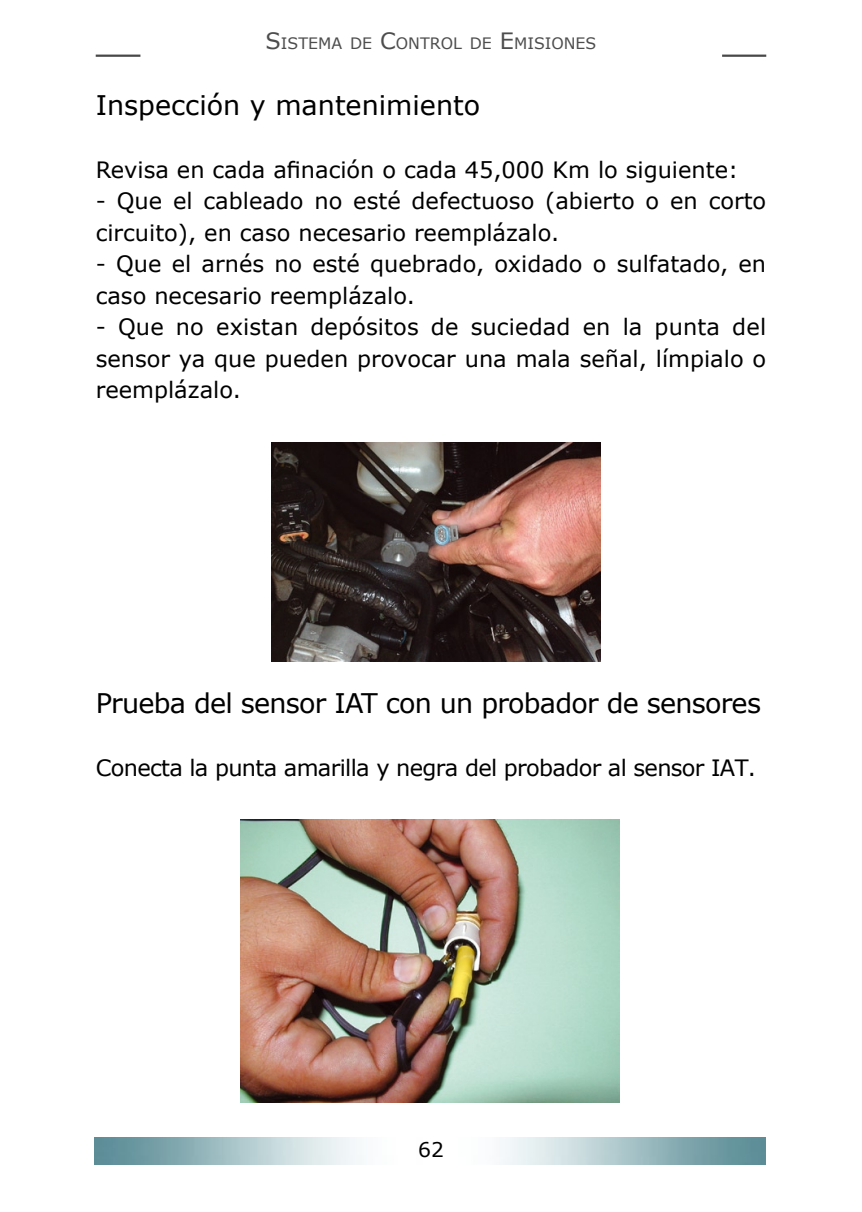
<style>
.page{position:relative;width:862px;height:1212px;background:#fff}
.page>*{position:absolute;margin:0;border:0;box-sizing:border-box;transform-origin:0 0}
.t1{font:27px "Verdana";letter-spacing:-.03em;color:#000}
.t2{font:27px "Verdana";color:#000}
.t3{font:22.5px/31.5px "Verdana";color:#000}
.t4{font:22.5px "Verdana";letter-spacing:-.03em;color:#000}
.t5{font:20.25px "Verdana";color:#000}
.t6{font:15.75px "Verdana";color:#4d4d4d}
.s1{font-size:22.5px}
</style>
<div class="page">
<img style="left:95px;top:1138px;width:670px;height:27px">
<hr style="left:96px;top:55px;width:44px;height:2px;background:#484848">
<hr style="left:721px;top:55px;width:44px;height:2px;background:#484848">
<img style="left:271px;top:442px;width:329px;height:220px">
<img style="left:241px;top:819px;width:378px;height:283px">
<p class="t6" style="left:265px;top:33px;width:332px"><span class="s1">S</span>ISTEMA DE <span class="s1">C</span>ONTROL DE <span class="s1">E</span>MISIONES</p>
<p class="t2" style="left:96px;top:88px;width:386px">Inspección y mantenimiento</p>
<p class="t3" style="left:96px;top:153px;width:643px">Revisa en cada afinación o cada 45,000 Km lo siguiente:</p>
<p class="t3" style="left:96px;top:185px;width:671px">- Que el cableado no esté defectuoso (abierto o en corto circuito), en caso necesario reemplázalo.</p>
<p class="t3" style="left:96px;top:248px;width:671px">- Que el arnés no esté quebrado, oxidado o sulfatado, en caso necesario reemplázalo.</p>
<p class="t3" style="left:96px;top:311px;width:671px;text-align:justify">- Que no existan depósitos de suciedad en la punta del sensor ya que pueden provocar una mala señal, límpialo o reemplázalo.</p>
<p class="t1" style="left:96px;top:686px;width:666px">Prueba del sensor IAT con un probador de sensores</p>
<p class="t4" style="left:96px;top:754px;width:661px">Conecta la punta amarilla y negra del probador al sensor IAT.</p>
<p class="t5" style="left:418px;top:1136px;width:27px">62</p>
</div>
